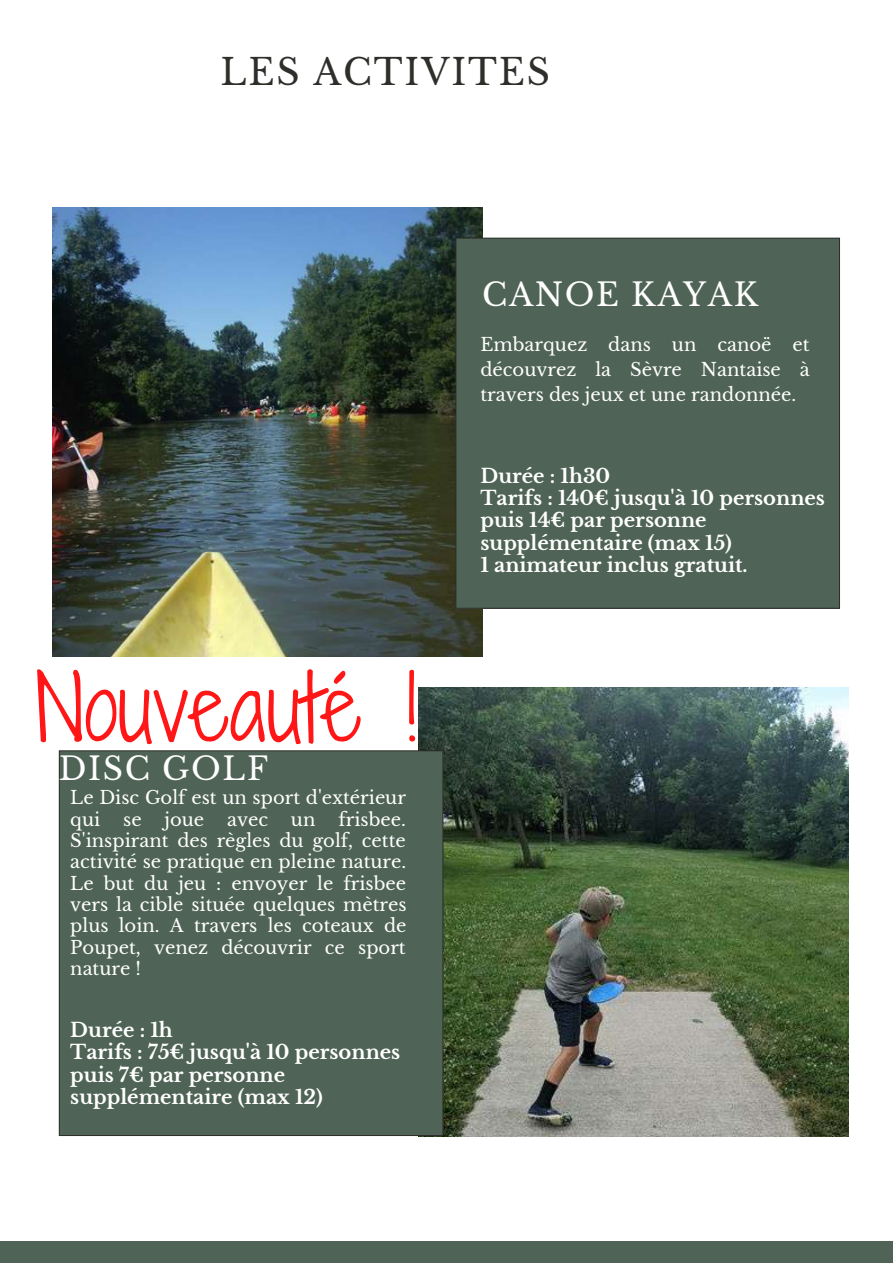
<style>
.page{position:relative;width:893px;height:1264px;background:#fff}
.page>*{position:absolute;margin:0;border:0;box-sizing:border-box;transform-origin:0 0}
.t1{font:86.85px "Shadows Into Light Two";color:#ff1616}
.t2{font:36px "Libre Baskerville";letter-spacing:.05em;color:#2e2e2a}
.t3{font:31.5px "Libre Baskerville";letter-spacing:.05em;color:#fff}
.t4{font:700 19.5px/22.5px "Libre Baskerville";color:#fff}
.t5{font:18px/21.3px "Libre Baskerville";color:#fff;text-align:justify}
</style>
<div class="page">
<img style="left:53px;top:208px;width:429px;height:448px">
<img style="left:418px;top:687px;width:430px;height:449px">
<div style="left:456px;top:238px;width:383px;height:370px;background:#4f6456"></div>
<hr style="left:455px;top:239px;width:1px;height:368px;background:#2e2e2a">
<hr style="left:838px;top:239px;width:2px;height:368px;background:#2e2e2a">
<hr style="left:456px;top:607px;width:382px;height:1px;background:#2e2e2a">
<hr style="left:456px;top:238px;width:382px;height:1px;background:#2e2e2a">
<div style="left:59px;top:750px;width:384px;height:385px;background:#4f6456"></div>
<hr style="left:59px;top:751px;width:1px;height:383px;background:#2e2e2a">
<hr style="left:442px;top:751px;width:1px;height:383px;background:#2e2e2a">
<hr style="left:60px;top:1134px;width:382px;height:1px;background:#2e2e2a">
<hr style="left:60px;top:750px;width:382px;height:1px;background:#2e2e2a">
<div style="left:0;top:1240px;width:892px;height:22px;background:#4f6456"></div>
<h2 class="t2" style="left:220px;top:50px;width:331px">LES ACTIVITES</h2>
<h3 class="t3" style="left:482px;top:275px;width:278px">CANOE KAYAK</h3>
<p class="t5" style="left:480px;top:333px;width:331px;line-height:24.8px">Embarquez dans un canoë et découvrez la Sèvre Nantaise à travers des jeux et une randonnée.</p>
<h1 class="t1" style="left:35px;top:644px;width:383px">Nouveauté !</h1>
<h3 class="t3" style="left:59px;top:749px;width:211px">DISC GOLF</h3>
<p class="t5" style="left:70px;top:787px;width:337px">Le Disc Golf est un sport d'extérieur qui</p>
<p class="t5" style="left:70px;top:808px;width:338px;text-indent:268px">frisbee.<br>S'inspirant des règles du golf, cette activité se pratique en pleine nature.<br>Le but du jeu : envoyer le frisbee vers la cible située quelques mètres plus loin. A travers les coteaux de Poupet, venez découvrir ce sport nature !</p>
<p class="t5" style="left:123px;top:808px;width:20px">se</p>
<p class="t5" style="left:164px;top:808px;width:41px">joue</p>
<p class="t5" style="left:227px;top:808px;width:42px">avec</p>
<p class="t5" style="left:291px;top:808px;width:26px">un</p>
<p class="t4" style="left:70px;top:1018px;width:331px">Durée : 1h<br>Tarifs : 75€ jusqu'à 10 personnes puis 7€ par personne supplémentaire (max 12)</p>
<p class="t4" style="left:480px;top:464px;width:346px">Durée : 1h30<br>Tarifs : 140€ jusqu'à 10 personnes puis 14€ par personne supplémentaire (max 15)<br>1 animateur inclus gratuit.</p>
</div>
